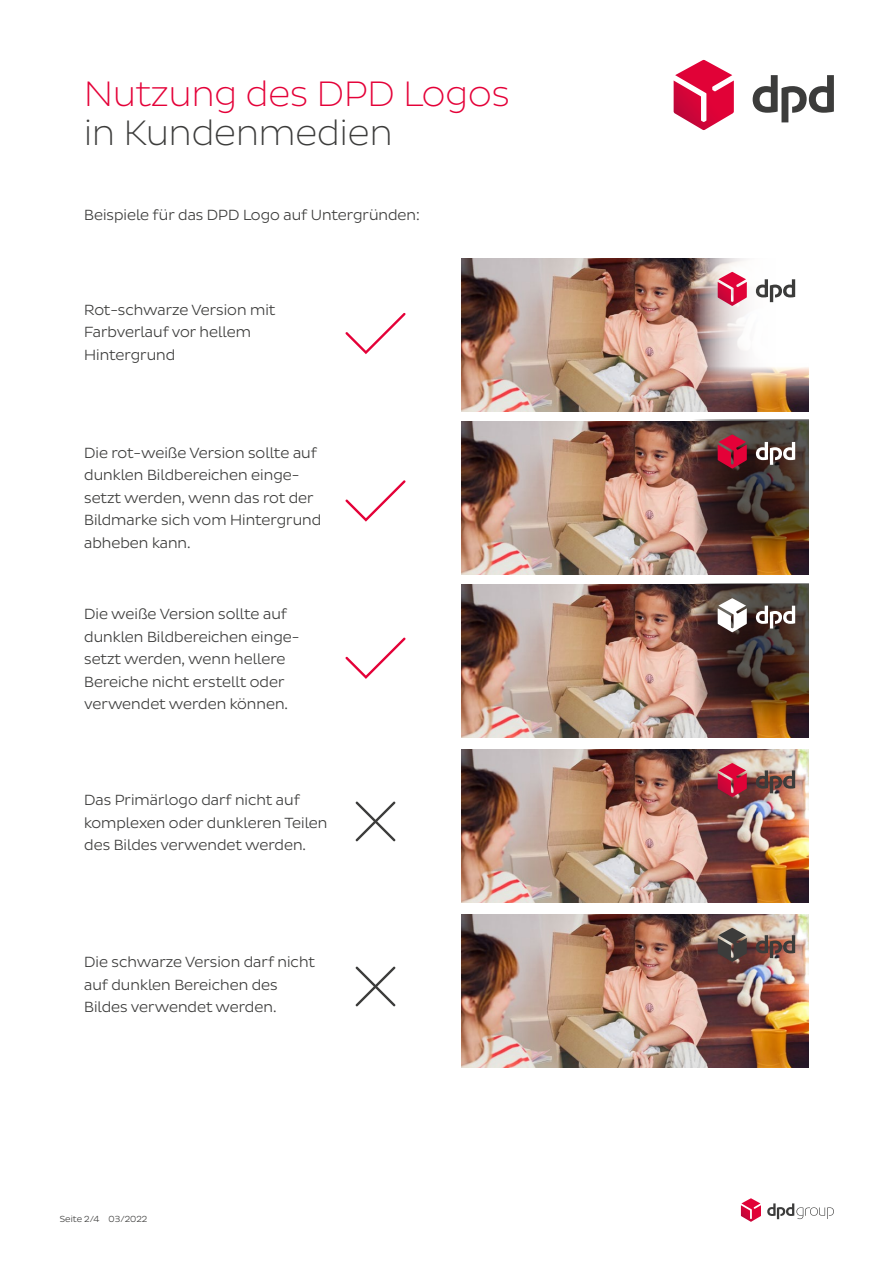
<style>
.page{position:relative;width:893px;height:1263px;background:#fff}
.page>*{position:absolute;margin:0;border:0;box-sizing:border-box;transform-origin:0 0}
.t1{font:300 36px "Pluto Sans DPD Extra";color:#e40138}
.t2{font:300 36px "Pluto Sans DPD Extra";color:#3c3c3b}
.t3{font:15px/22.5px "Pluto Sans DPD Light";color:#3c3c3b}
.t4{font:9px "Pluto Sans DPD Light";color:#3c3c3b}
</style>
<div class="page">
<svg style="left:345px;top:313px;width:61px;height:41px"></svg>
<svg style="left:345px;top:637px;width:61px;height:42px"></svg>
<svg style="left:345px;top:480px;width:61px;height:42px"></svg>
<svg style="left:355px;top:801px;width:40px;height:40px"></svg>
<svg style="left:355px;top:966px;width:40px;height:40px"></svg>
<img style="left:461px;top:258px;width:348px;height:153px">
<img style="left:693px;top:258px;width:116px;height:151px">
<svg style="left:756px;top:279px;width:39px;height:23px"></svg>
<svg style="left:718px;top:272px;width:29px;height:34px"></svg>
<img style="left:461px;top:749px;width:348px;height:153px">
<svg style="left:756px;top:770px;width:39px;height:23px"></svg>
<svg style="left:718px;top:763px;width:29px;height:34px"></svg>
<img style="left:461px;top:914px;width:348px;height:153px">
<svg style="left:756px;top:935px;width:39px;height:23px"></svg>
<svg style="left:718px;top:928px;width:29px;height:34px"></svg>
<img style="left:461px;top:421px;width:348px;height:153px">
<img style="left:461px;top:585px;width:348px;height:153px">
<img style="left:693px;top:420px;width:116px;height:152px">
<img style="left:693px;top:584px;width:116px;height:152px">
<svg style="left:756px;top:442px;width:39px;height:23px"></svg>
<svg style="left:718px;top:435px;width:29px;height:33px"></svg>
<svg style="left:756px;top:606px;width:39px;height:22px"></svg>
<svg style="left:718px;top:598px;width:29px;height:34px"></svg>
<svg style="left:753px;top:75px;width:81px;height:47px"></svg>
<svg style="left:674px;top:60px;width:60px;height:70px"></svg>
<svg style="left:767px;top:1203px;width:67px;height:16px"></svg>
<svg style="left:741px;top:1198px;width:20px;height:24px"></svg>
<p class="t1" style="left:84px;top:74px;width:427px">Nutzung des DPD Logos</p>
<p class="t2" style="left:84px;top:113px;width:310px">in Kundenmedien</p>
<p class="t3" style="left:84px;top:204px;width:337px">Beispiele für das DPD Logo auf Untergründen:</p>
<p class="t3" style="left:84px;top:299px;width:193px">Rot-schwarze Version mit</p>
<p class="t3" style="left:84px;top:321px;width:168px">Farbverlauf vor hellem</p>
<p class="t3" style="left:84px;top:344px;width:93px">Hintergrund</p>
<p class="t3" style="left:84px;top:441px;width:234px">Die rot-weiße Version sollte auf</p>
<p class="t3" style="left:84px;top:464px;width:239px">dunklen Bildbereichen einge&shy;setzt werden, wenn das rot der<br>Bildmarke sich vom Hintergrund abheben kann.</p>
<p class="t3" style="left:84px;top:603px;width:204px">Die weiße Version sollte auf</p>
<p class="t3" style="left:84px;top:626px;width:217px">dunklen Bildbereichen einge&shy;setzt werden, wenn hellere<br>Bereiche nicht erstellt oder verwendet werden können.</p>
<p class="t3" style="left:84px;top:789px;width:217px">Das Primärlogo darf nicht auf</p>
<p class="t3" style="left:84px;top:812px;width:245px">komplexen oder dunkleren Teilen</p>
<p class="t3" style="left:84px;top:834px;width:223px">des Bildes verwendet werden.</p>
<p class="t3" style="left:84px;top:951px;width:232px">Die schwarze Version darf nicht</p>
<p class="t3" style="left:84px;top:974px;width:195px">auf dunklen Bereichen des</p>
<p class="t3" style="left:84px;top:996px;width:194px">Bildes verwendet werden.</p>
<p class="t4" style="left:60px;top:1213px;width:89px">Seite 2/4 03/2022</p>
</div>
